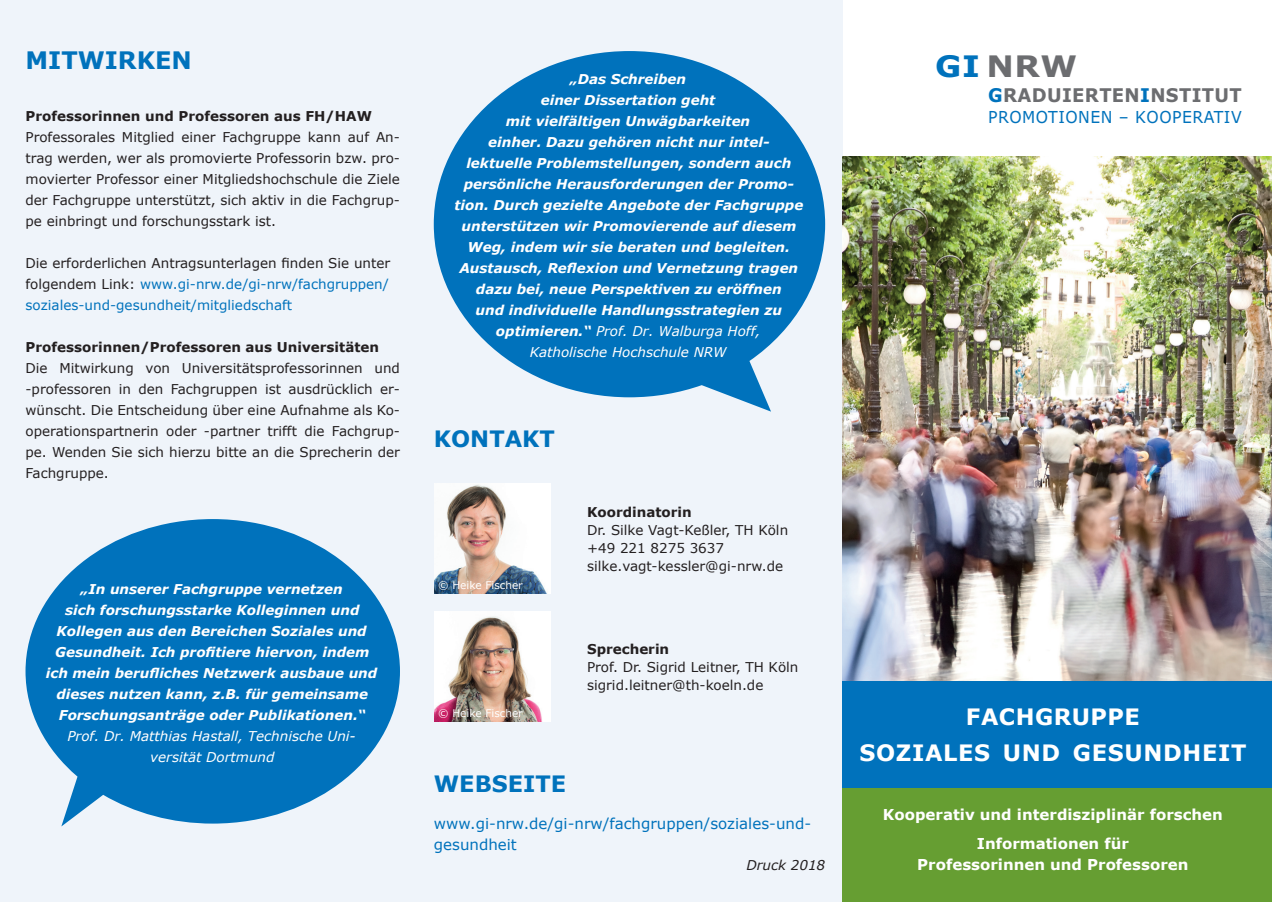
<style>
.page{position:relative;width:1272px;height:902px;background:#fff}
.page>*{position:absolute;margin:0;border:0;box-sizing:border-box;transform-origin:0 0}
.t1{font:700 29.7px "Verdana";color:#6c6d70;scale:1.09 1}
.t2{font:700 24px "Verdana";color:#0072bc}
.t3{font:700 22.5px/36px "Verdana";letter-spacing:.03em;color:#fff;text-align:center}
.t4{font:700 22.5px "Verdana";color:#0072bc}
.t5{font:700 18.9px "Verdana";letter-spacing:.02em;color:#6c6d70;scale:.95 1}
.t6{font:16.5px "Verdana";letter-spacing:.03em;color:#0072bc;scale:.95 1}
.t7{font:700 15px/29.5px "Verdana";color:#fff;text-align:center}
.t8{font:15px/21px "Verdana";color:#0072bc}
.t9{font:italic 700 13.5px/21px "Verdana";color:#fff;text-align:center}
.t10{font:13.5px/21px "Verdana";color:#231f20;text-align:justify}
.t11{font:13.5px/21px "Verdana";color:#0072bc;text-align:justify}
.t12{font:700 13.5px "Verdana";color:#231f20}
.t13{font:italic 13.5px/21px "Verdana";color:#fff;text-align:center}
.t14{font:italic 13.5px "Verdana";color:#231f20}
.t15{font:10.5px "Verdana";color:#fff}
.s1{color:#231f20}
.s2{font-weight:400}
.s3{color:#0072bc}
</style>
<div class="page">
<div style="left:0;top:0;width:842px;height:901px;background:#eff4fa"></div>
<svg style="left:26px;top:519px;width:374px;height:307px;fill:#0072bc"></svg>
<svg style="left:434px;top:51px;width:391px;height:360px;fill:#0072bc"></svg>
<img style="left:842px;top:156px;width:429px;height:524px">
<div style="left:842px;top:787px;width:429px;height:114px;background:#669e32"></div>
<div style="left:842px;top:681px;width:429px;height:106px;background:#0072bc"></div>
<img style="left:434px;top:483px;width:116px;height:111px">
<img style="left:434px;top:611px;width:116px;height:110px">
<h2 class="t2" style="left:26px;top:44px;width:168px">MITWIRKEN</h2>
<p class="t12" style="left:26px;top:106px;width:348px">Professorinnen und Professoren aus FH/HAW</p>
<p class="t10" style="left:26px;top:126px;width:376px">Professorales Mitglied einer Fachgruppe kann auf An&shy;trag werden, wer als promovierte Professorin bzw. pro&shy;movierter Professor einer Mitgliedshochschule die Ziele der Fachgruppe unterstützt, sich aktiv in die Fachgrup&shy;pe einbringt und forschungsstark ist.</p>
<p class="t11" style="left:26px;top:252px;width:366px"><span class="s1">Die erforderlichen Antragsunterlagen finden Sie unter folgendem Link:</span> www.gi-nrw.de/gi-nrw/fachgruppen/ soziales-und-gesundheit/mitgliedschaft</p>
<p class="t12" style="left:26px;top:337px;width:355px">Professorinnen/Professoren aus Universitäten</p>
<p class="t10" style="left:26px;top:357px;width:376px">Die Mitwirkung von Universitätsprofessorinnen und -professoren in den Fachgruppen ist ausdrücklich er&shy;wünscht. Die Entscheidung über eine Aufnahme als Ko&shy;operationspartnerin oder -partner trifft die Fachgrup&shy;pe. Wenden Sie sich hierzu bitte an die Sprecherin der Fachgruppe.</p>
<p class="t9" style="left:46px;top:578px;width:333px">„In unserer Fachgruppe vernetzen<br>sich forschungsstarke Kolleginnen und Kollegen aus den Bereichen Soziales und Gesundheit. Ich profitiere hiervon, indem ich mein berufliches Netzwerk ausbaue und dieses nutzen kann, z.B. für gemeinsame Forschungsanträge oder Publikationen.“</p>
<p class="t13" style="left:67px;top:725px;width:290px">Prof. Dr. Matthias Hastall, Technische Uni&shy;versität Dortmund</p>
<p class="t9" style="left:454px;top:68px;width:350px">„Das Schreiben<br>einer Dissertation geht<br>mit vielfältigen Unwägbarkeiten<br>einher. Dazu gehören nicht nur intel&shy;lektuelle Problemstellungen, sondern auch persönliche Herausforderungen der Promo&shy;tion. Durch gezielte Angebote der Fachgruppe unterstützen wir Promovierende auf diesem Weg, indem wir sie beraten und begleiten.<br>Austausch, Reflexion und Vernetzung tragen dazu bei, neue Perspektiven zu eröffnen<br>und individuelle Handlungsstrategien zu optimieren.“ <span class="s2">Prof. Dr. Walburga Hoff,<br>Katholische Hochschule NRW</span></p>
<h3 class="t4" style="left:434px;top:423px;width:123px">KONTAKT</h3>
<p class="t15" style="left:438px;top:577px;width:86px">© Heike Fischer</p>
<p class="t15" style="left:438px;top:705px;width:86px">© Heike Fischer</p>
<p class="t12" style="left:587px;top:502px;width:106px">Koordinatorin</p>
<p class="t10" style="left:587px;top:520px;width:203px;line-height:18px;text-align:left">Dr. Silke Vagt-Keßler, TH Köln +49 221 8275 3637 silke.vagt-kessler@gi-nrw.de</p>
<p class="t12" style="left:587px;top:639px;width:84px">Sprecherin</p>
<p class="t10" style="left:587px;top:657px;width:213px;line-height:18px">Prof. Dr. Sigrid Leitner, TH Köln sigrid.leitner@th-koeln.de</p>
<h3 class="t4" style="left:434px;top:767px;width:134px">WEBSEITE</h3>
<p class="t8" style="left:434px;top:812px;width:379px">www.gi-nrw.de/gi-nrw/fachgruppen/soziales-und&shy;gesundheit</p>
<p class="t14" style="left:746px;top:855px;width:80px">Druck 2018</p>
<h1 class="t1" style="left:935px;top:45px;width:132px"><span class="s3">GI</span> NRW</h1>
<h3 class="t5" style="left:988px;top:81px;width:268px"><span class="s3">G</span>RADUIERTEN<span class="s3">I</span>NSTITUT</h3>
<p class="t6" style="left:988px;top:105px;width:268px">PROMOTIONEN – KOOPERATIV</p>
<h3 class="t3" style="left:859px;top:697px;width:388px">FACHGRUPPE<br>SOZIALES UND GESUNDHEIT</h3>
<p class="t7" style="left:882px;top:798px;width:341px">Kooperativ und interdisziplinär forschen<br>Informationen für</p>
<p class="t7" style="left:917px;top:849px;width:273px">Professorinnen und Professoren</p>
</div>
